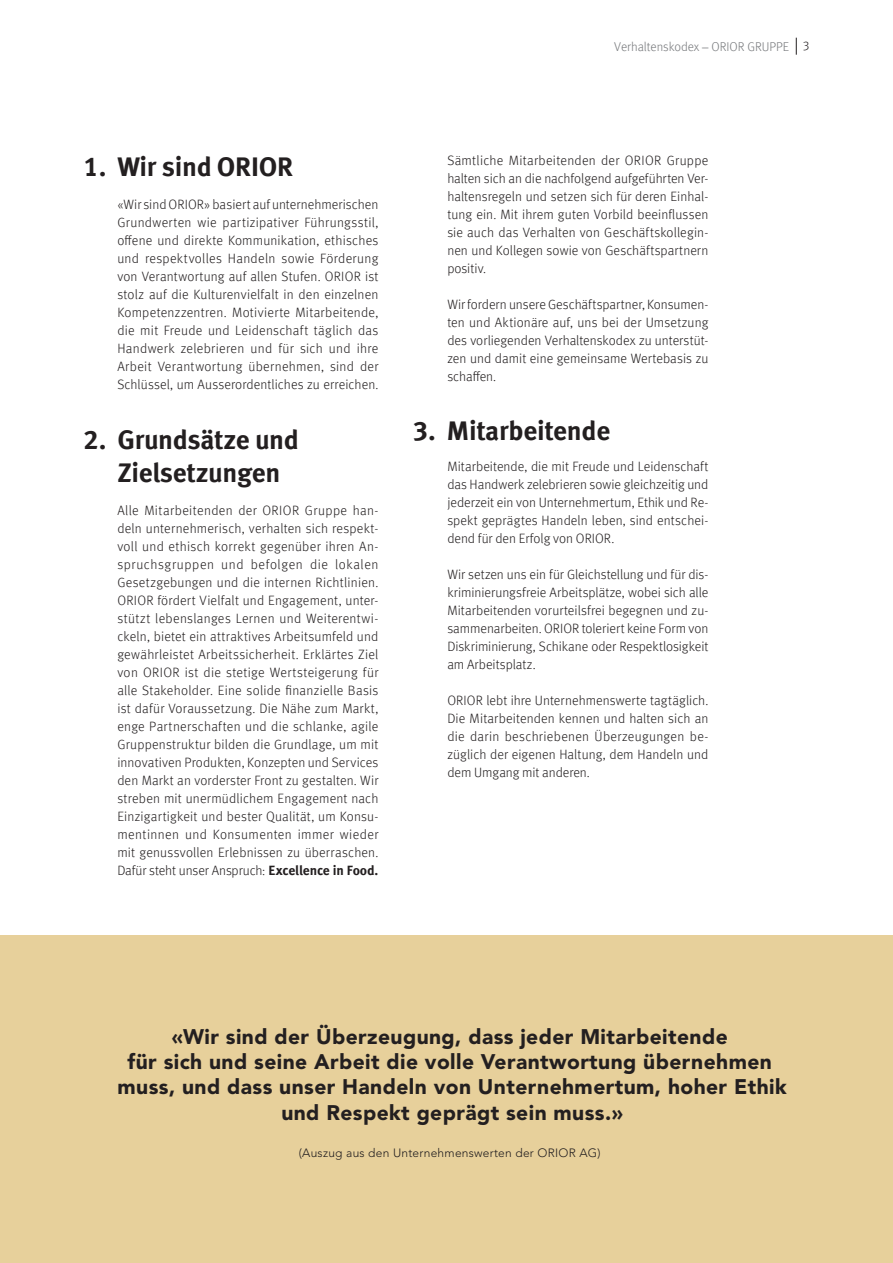
<style>
.page{position:relative;width:893px;height:1263px;background:#fff}
.page>*{position:absolute;margin:0;border:0;box-sizing:border-box;transform-origin:0 0}
.t1{font:700 27px/33px "Meta Offc";letter-spacing:-.01em;color:#231f20;text-align:center}
.t2{font:900 21px/25.2px "Avenir LT Std";letter-spacing:.02em;color:#231f20;text-align:center}
.t3{font:300 13.5px/18px "Meta Offc";letter-spacing:.005em;color:#231f20;text-align:justify}
.t4{font:300 12.75px "Meta Offc";color:#76787b}
.t5{font:300 12px "Avenir LT Std";letter-spacing:.02em;color:#231f20}
.s1{font-family:"Avenir LT Std"}
.s2{color:#231f20}
.s3{font-weight:700}
</style>
<div class="page">
<svg style="left:796px;top:38px;width:1px;height:17px"></svg>
<div style="left:0;top:935px;width:893px;height:328px;background:#e7d09b"></div>
<p class="t4" style="left:614px;top:39px;width:197px">Verhaltenskodex <span class="s1">–</span> ORIOR GRUPPE <span class="s2">3</span></p>
<h1 class="t1" style="left:83px;top:151px;width:211px">1. Wir sind ORIOR</h1>
<p class="t3" style="left:117px;top:195px;width:263px">«Wir sind ORIOR» basiert auf unternehmerischen Grundwerten wie partizipativer Führungsstil, offene und direkte Kommunikation, ethisches und respektvolles Handeln sowie Förderung von Verantwortung auf allen Stufen. ORIOR ist stolz auf die Kulturenvielfalt in den einzelnen Kompetenzzentren. Motivierte Mitarbeitende, die mit Freude und Leidenschaft täglich das Handwerk zelebrieren und für sich und ihre Arbeit Verantwortung übernehmen, sind der Schlüssel, um Ausserordentliches zu erreichen.</p>
<h1 class="t1" style="left:83px;top:424px;width:217px">2. Grundsätze und<br>Zielsetzungen</h1>
<p class="t3" style="left:117px;top:501px;width:263px">Alle Mitarbeitenden der ORIOR Gruppe han&shy;deln unternehmerisch, verhalten sich respekt&shy;voll und ethisch korrekt gegenüber ihren An&shy;spruchsgruppen und befolgen die lokalen Gesetzgebungen und die internen Richtlinien.<br>ORIOR fördert Vielfalt und Engagement, unter&shy;stützt lebenslanges Lernen und Weiterentwi&shy;ckeln, bietet ein attraktives Arbeitsumfeld und gewährleistet Arbeitssicherheit. Erklärtes Ziel von ORIOR ist die stetige Wertsteigerung für alle Stakeholder. Eine solide finanzielle Basis ist dafür Voraussetzung. Die Nähe zum Markt, enge Partnerschaften und die schlanke, agile Gruppenstruktur bilden die Grundlage, um mit innovativen Produkten, Konzepten und Services den Markt an vorderster Front zu gestalten. Wir streben mit unermüdlichem Engagement nach Einzigartigkeit und bester Qualität, um Konsu&shy;mentinnen und Konsumenten immer wieder mit genussvollen Erlebnissen zu überraschen.<br>Dafür steht unser Anspruch: <span class="s3">Excellence in Food.</span></p>
<p class="t3" style="left:447px;top:152px;width:263px">Sämtliche Mitarbeitenden der ORIOR Gruppe halten sich an die nachfolgend aufgeführten Ver&shy;haltensregeln und setzen sich für deren Einhal&shy;tung ein. Mit ihrem guten Vorbild beeinflussen sie auch das Verhalten von Geschäftskollegin&shy;nen und Kollegen sowie von Geschäftspartnern positiv.</p>
<p class="t3" style="left:447px;top:296px;width:263px">Wir fordern unsere Geschäftspartner, Konsumen&shy;ten und Aktionäre auf, uns bei der Umsetzung des vorliegenden Verhaltenskodex zu unterstüt&shy;zen und damit eine gemeinsame Wertebasis zu schaffen.</p>
<h1 class="t1" style="left:413px;top:415px;width:199px">3. Mitarbeitende</h1>
<p class="t3" style="left:447px;top:458px;width:263px">Mitarbeitende, die mit Freude und Leidenschaft das Handwerk zelebrieren sowie gleichzeitig und jederzeit ein von Unternehmertum, Ethik und Re&shy;spekt geprägtes Handeln leben, sind entschei&shy;dend für den Erfolg von ORIOR.</p>
<p class="t3" style="left:447px;top:566px;width:263px">Wir setzen uns ein für Gleichstellung und für dis&shy;kriminierungsfreie Arbeitsplätze, wobei sich alle Mitarbeitenden vorurteilsfrei begegnen und zu&shy;sammenarbeiten. ORIOR toleriert keine Form von Diskriminierung, Schikane oder Respektlosigkeit am Arbeitsplatz.</p>
<p class="t3" style="left:447px;top:692px;width:263px">ORIOR lebt ihre Unternehmenswerte tagtäglich.<br>Die Mitarbeitenden kennen und halten sich an die darin beschriebenen Überzeugungen be&shy;züglich der eigenen Haltung, dem Handeln und dem Umgang mit anderen.</p>
<h2 class="t2" style="left:118px;top:1024px;width:671px">«Wir sind der Überzeugung, dass jeder Mitarbeitende<br>für sich und seine Arbeit die volle Verantwortung übernehmen muss, und dass unser Handeln von Unternehmertum, hoher Ethik und Respekt geprägt sein muss.»</h2>
<p class="t5" style="left:299px;top:1146px;width:303px">(Auszug aus den Unternehmenswerten der ORIOR AG)</p>
</div>
